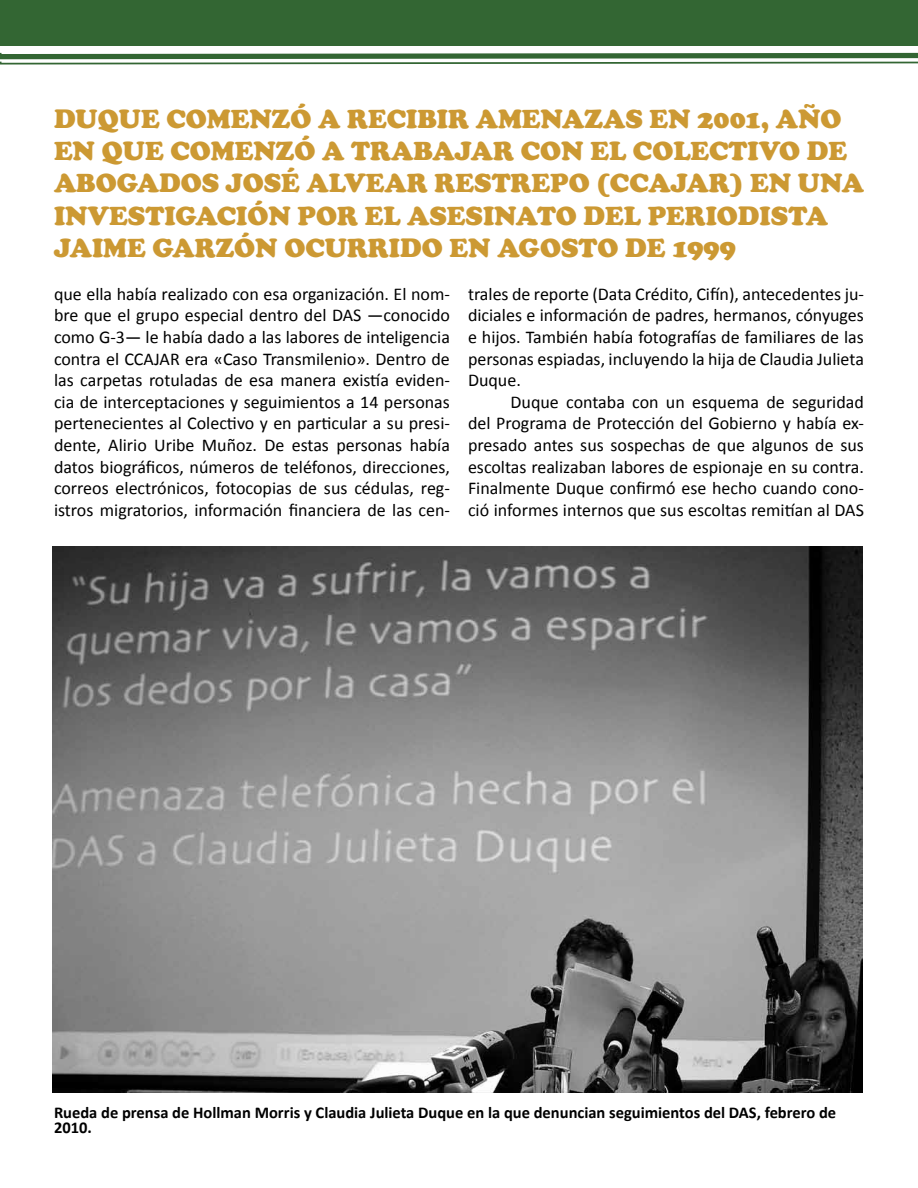
<style>
.page{position:relative;width:918px;height:1188px;background:#fff}
.page>*{position:absolute;margin:0;border:0;box-sizing:border-box;transform-origin:0 0}
.t1{font:900 27px/32.4px "Cooper";color:#c93}
.t2{font:18px/21.6px "Calibri";color:#000;text-align:justify}
.t3{font:700 16.5px/15px "Calibri";color:#000}
</style>
<div class="page">
<img style="left:52px;top:546px;width:810px;height:547px">
<div style="left:0;top:0;width:918px;height:45px;background:#363"></div>
<svg style="left:0;top:52px;width:918px;height:13px"></svg>
<h1 class="t1" style="left:54px;top:102px;width:795px">DUQUE COMENZÓ A RECIBIR AMENAZAS EN 2001, AÑO<br>EN QUE COMENZÓ A TRABAJAR CON EL COLECTIVO DE<br>ABOGADOS JOSÉ ALVEAR RESTREPO (CCAJAR</h1>
<h1 class="t1" style="left:54px;top:167px;width:811px;text-indent:676px">) EN UNA<br>INVESTIGACIÓN POR EL ASESINATO DEL PERIODISTA<br>JAIME GARZÓN OCURRIDO EN AGOSTO DE 1999</h1>
<p class="t2" style="left:54px;top:282px;width:397px">que ella había realizado con esa organización. El nom&shy;bre que el grupo especial dentro del DAS —conocido como G-3— le había dado a las labores de inteligencia contra el CCAJAR era «Caso Transmilenio». Dentro de las carpetas rotuladas de esa manera existía eviden&shy;cia de interceptaciones y seguimientos a 14 personas pertenecientes al Colectivo y en particular a su presi&shy;dente, Alirio Uribe Muñoz. De estas personas había datos biográficos, números de teléfonos, direcciones, correos electrónicos, fotocopias de sus cédulas, reg&shy;istros migratorios, información financiera de las cen-</p>
<p class="t2" style="left:468px;top:282px;width:397px">trales de reporte (Data Crédito, Cifín), antecedentes ju&shy;diciales e información de padres, hermanos, cónyuges e hijos. También había fotografías de familiares de las personas espiadas, incluyendo la hija de Claudia Julieta Duque.</p>
<p class="t2" style="left:468px;top:390px;width:397px;text-indent:43px">Duque contaba con un esquema de seguridad del Programa de Protección del Gobierno y había ex&shy;presado antes sus sospechas de que algunos de sus escoltas realizaban labores de espionaje en su contra.<br>Finalmente Duque confirmó ese hecho cuando cono&shy;ció informes internos que sus escoltas remitían al DAS</p>
<p class="t3" style="left:54px;top:1104px;width:784px">Rueda de prensa de Hollman Morris y Claudia Julieta Duque en la que denuncian seguimientos del DAS, febrero de<br>2010.</p>
</div>
